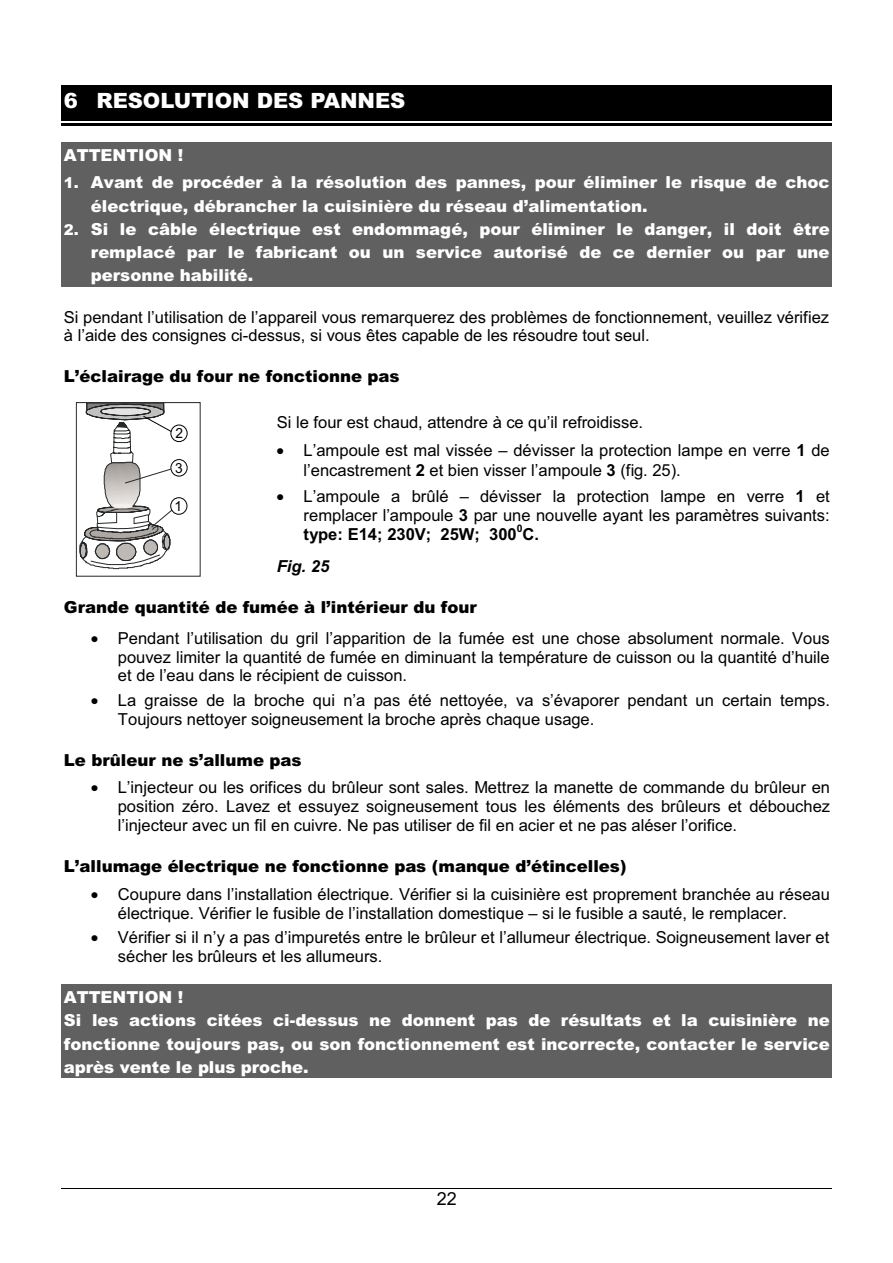
<style>
.page{position:relative;width:893px;height:1263px;background:#fff}
.page>*{position:absolute;margin:0;border:0;box-sizing:border-box;transform-origin:0 0}
.t1{font:900 21px "Arial";letter-spacing:-.005em;color:#fff}
.t2{font:18px "Arial";color:#000}
.t3{font:16.5px/19px "Arial";color:#000}
.t4{font:900 16.5px/23.2px "Arial";letter-spacing:-.005em;color:#fff}
.t5{font:900 16.5px "Arial";letter-spacing:-.005em;color:#000}
.t6{font:italic 700 16.5px "Arial";color:#000}
.t7{font:13.95px "Arial CE";color:#000}
.t8{font:700 10.5px "Arial";color:#000}
.s1{font-size:15px}
.s2{font-weight:700}
</style>
<div class="page">
<hr style="left:62px;top:1189px;width:770px;height:1px;background:#000">
<div style="left:62px;top:85px;width:769px;height:31px;background:#000"></div>
<hr style="left:62px;top:123px;width:769px;height:2px;background:#000">
<div style="left:62px;top:116px;width:769px;height:5px;background:#000"></div>
<div style="left:62px;top:142px;width:769px;height:28px;background:#606060"></div>
<div style="left:62px;top:170px;width:769px;height:24px;background:#606060"></div>
<div style="left:62px;top:194px;width:769px;height:23px;background:#606060"></div>
<div style="left:62px;top:217px;width:769px;height:23px;background:#606060"></div>
<div style="left:62px;top:240px;width:769px;height:23px;background:#606060"></div>
<div style="left:62px;top:263px;width:769px;height:24px;background:#606060"></div>
<div style="left:62px;top:985px;width:769px;height:23px;background:#606060"></div>
<div style="left:62px;top:1008px;width:769px;height:23px;background:#606060"></div>
<div style="left:62px;top:1031px;width:769px;height:24px;background:#606060"></div>
<div style="left:62px;top:1055px;width:769px;height:23px;background:#606060"></div>
<svg style="left:75px;top:402px;width:126px;height:175px"></svg>
<div style="left:170px;top:497px;width:17px;height:18px;border:1px solid #000;border-radius:50%"></div>
<div style="left:171px;top:425px;width:16px;height:17px;border:1px solid #000;border-radius:50%"></div>
<div style="left:171px;top:459px;width:16px;height:17px;border:1px solid #000;border-radius:50%"></div>
<p class="t1" style="left:64px;top:93px;width:343px">6 RESOLUTION DES PANNES</p>
<p class="t4" style="left:64px;top:145px;width:121px">ATTENTION !</p>
<p class="t4" style="left:91px;top:172px;width:740px;text-indent:-27px"><span class="s1">1.</span> Avant de procéder à la résolution des pannes, pour éliminer le risque de choc électrique, débrancher la cuisinière du réseau d’alimentation.</p>
<p class="t4" style="left:91px;top:219px;width:740px;text-align:justify;text-indent:-27px"><span class="s1">2.</span> Si le câble électrique est endommagé, pour éliminer le danger, il doit être remplacé par le fabricant ou un service autorisé de ce dernier ou par une personne habilité.</p>
<p class="t3" style="left:64px;top:309px;width:766px">Si pendant l’utilisation de l’appareil vous remarquerez des problèmes de fonctionnement, veuillez vérifiez à l’aide des consignes ci-dessus, si vous êtes capable de les résoudre tout seul.</p>
<p class="t5" style="left:64px;top:371px;width:337px">L’éclairage du four ne fonctionne pas</p>
<p class="t3" style="left:277px;top:414px;width:367px">Si le four est chaud, attendre à ce qu’il refroidisse.</p>
<p class="t3" style="left:303px;top:443px;width:527px;text-indent:-27px">• L’ampoule est mal vissée – dévisser la protection lampe en verre <span class="s2">1</span> de l’encastrement <span class="s2">2</span> et bien visser l’ampoule <span class="s2">3</span> (fig. 25).</p>
<p class="t3" style="left:303px;top:488px;width:527px;text-align:justify;text-indent:-27px">• L’ampoule a brûlé – dévisser la protection lampe en verre <span class="s2">1</span> et remplacer l’ampoule <span class="s2">3</span> par une nouvelle ayant les paramètres suivants: <span class="s2">type: E14; 230V; 25W; 300 C.</span></p>
<p class="t7" style="left:175px;top:425px;width:9px">2</p>
<p class="t7" style="left:175px;top:460px;width:9px">3</p>
<p class="t7" style="left:175px;top:498px;width:9px">1</p>
<p class="t8" style="left:516px;top:525px;width:7px">0</p>
<p class="t6" style="left:277px;top:560px;width:54px">Fig. 25</p>
<p class="t5" style="left:64px;top:601px;width:414px">Grande quantité de fumée à l’intérieur du four</p>
<p class="t3" style="left:118px;top:630px;width:713px;text-align:justify;text-indent:-27px">• Pendant l’utilisation du gril l’apparition de la fumée est une chose absolument normale. Vous pouvez limiter la quantité de fumée en diminuant la température de cuisson ou la quantité d’huile et de l’eau dans le récipient de cuisson.</p>
<p class="t3" style="left:118px;top:693px;width:713px;text-indent:-27px">• La graisse de la broche qui n’a pas été nettoyée, va s’évaporer pendant un certain temps.<br>Toujours nettoyer soigneusement la broche après chaque usage.</p>
<p class="t5" style="left:64px;top:754px;width:239px">Le brûleur ne s’allume pas</p>
<p class="t3" style="left:118px;top:780px;width:713px;text-align:justify;text-indent:-27px">• L’injecteur ou les orifices du brûleur sont sales. Mettrez la manette de commande du brûleur en position zéro. Lavez et essuyez soigneusement tous les éléments des brûleurs et débouchez l’injecteur avec un fil en cuivre. Ne pas utiliser de fil en acier et ne pas aléser l’orifice.</p>
<p class="t5" style="left:64px;top:860px;width:564px">L’allumage électrique ne fonctionne pas (manque d’étincelles)</p>
<p class="t3" style="left:118px;top:886px;width:713px;text-indent:-27px">• Coupure dans l’installation électrique. Vérifier si la cuisinière est proprement branchée au réseau électrique. Vérifier le fusible de l’installation domestique – si le fusible a sauté, le remplacer.</p>
<p class="t3" style="left:118px;top:930px;width:713px;text-indent:-27px">• Vérifier si il n’y a pas d’impuretés entre le brûleur et l’allumeur électrique. Soigneusement laver et sécher les brûleurs et les allumeurs.</p>
<p class="t4" style="left:64px;top:987px;width:767px">ATTENTION !<br>Si les actions citées ci-dessus ne donnent pas de résultats et la cuisinière ne fonctionne toujours pas, ou son fonctionnement est incorrecte, contacter le service après vente le plus proche.</p>
<p class="t2" style="left:436px;top:1192px;width:22px">22</p>
</div>
